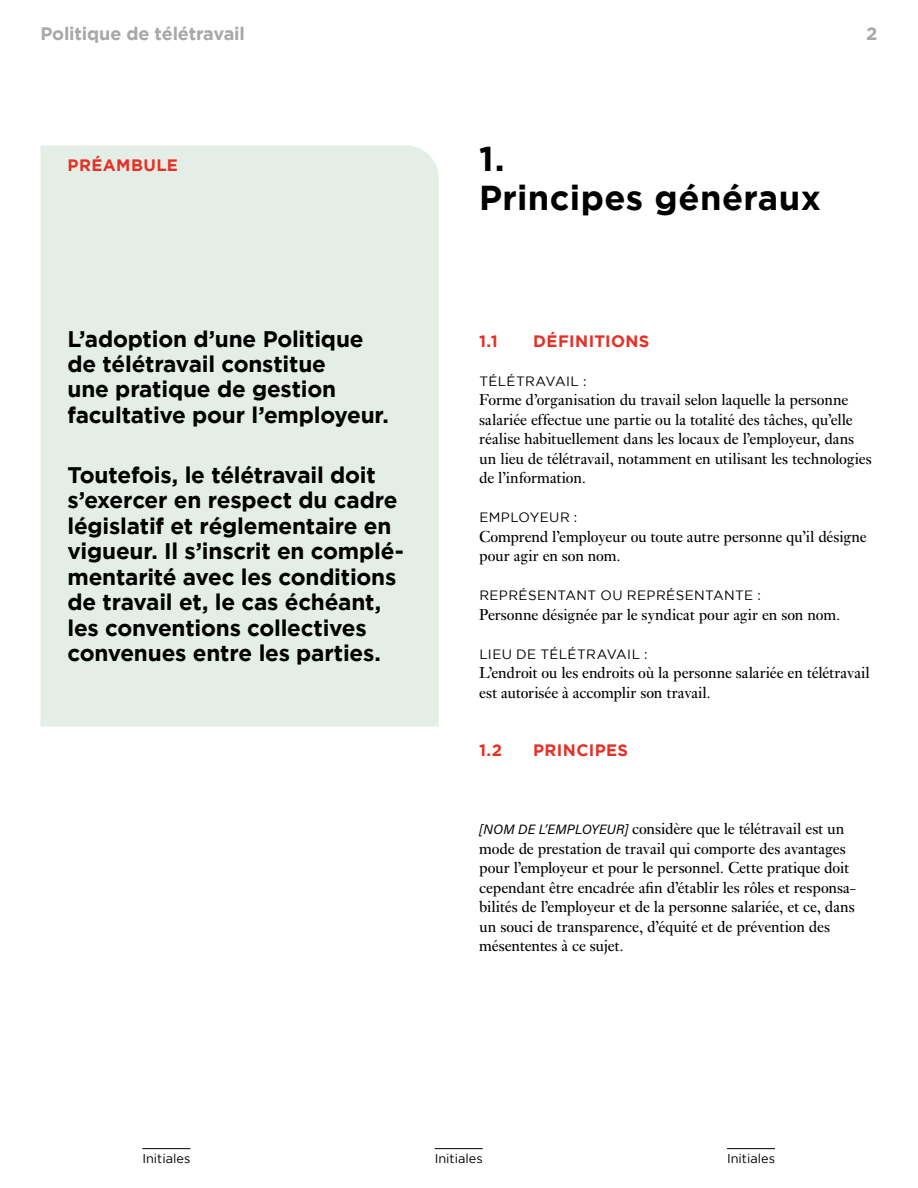
<style>
.page{position:relative;width:918px;height:1188px;background:#fff}
.page>*{position:absolute;margin:0;border:0;box-sizing:border-box;transform-origin:0 0}
.t1{font:700 34.5px/39px "Gotham";letter-spacing:.015em;color:#000}
.t2{font:700 22.5px/25.5px "Gotham";letter-spacing:-.01em;color:#000}
.t3{font:700 18px "Gotham";letter-spacing:-.01em;color:#a8a8a7}
.t4{font:16.5px/19.5px "Ehrhardt MT Std";letter-spacing:-.01em;color:#000}
.t5{font:700 16.5px "Gotham";letter-spacing:.025em;color:#e63027}
.t6{font:13.5px "Gotham";letter-spacing:.025em;color:#000}
.t7{font:12.75px "Gotham";color:#000}
.s1{font-family:"Acumin Pro";font-style:italic;font-size:13.5px}
</style>
<div class="page">
<hr style="left:142px;top:1148px;width:48px;height:1px;background:#000">
<hr style="left:435px;top:1148px;width:48px;height:1px;background:#000">
<hr style="left:727px;top:1148px;width:48px;height:1px;background:#000">
<svg style="left:40px;top:146px;width:399px;height:581px;background:#e5efe7"></svg>
<p class="t3" style="left:40px;top:23px;width:206px">Politique de télétravail</p>
<p class="t3" style="left:866px;top:23px;width:13px">2</p>
<p class="t5" style="left:68px;top:156px;width:112px">PRÉAMBULE</p>
<h2 class="t2" style="left:68px;top:325px;width:323px">L’adoption d’une Politique de télétravail constitue<br>une pratique de gestion facultative pour l’employeur.</h2>
<p class="t2" style="left:68px;top:462px;width:338px">Toutefois, le télétravail doit s’exercer en respect du cadre législatif et réglementaire en vigueur. Il s’inscrit en complé&shy;mentarité avec les conditions de travail et, le cas échéant, les conventions collectives convenues entre les parties.</p>
<h1 class="t1" style="left:479px;top:138px;width:343px">1.<br>Principes généraux</h1>
<p class="t5" style="left:479px;top:331px;width:20px">1.1</p>
<p class="t5" style="left:533px;top:331px;width:118px">DÉFINITIONS</p>
<p class="t6" style="left:479px;top:373px;width:109px">TÉLÉTRAVAIL :</p>
<p class="t4" style="left:479px;top:390px;width:394px">Forme d’organisation du travail selon laquelle la personne salariée effectue une partie ou la totalité des tâches, qu’elle réalise habituellement dans les locaux de l’employeur, dans un lieu de télétravail, notamment en utilisant les technologies de l’information.</p>
<p class="t6" style="left:479px;top:510px;width:100px">EMPLOYEUR :</p>
<p class="t4" style="left:479px;top:526px;width:389px">Comprend l’employeur ou toute autre personne qu’il désigne pour agir en son nom.</p>
<p class="t6" style="left:479px;top:588px;width:283px">REPRÉSENTANT OU REPRÉSENTANTE :</p>
<p class="t4" style="left:479px;top:604px;width:363px">Personne désignée par le syndicat pour agir en son nom.</p>
<p class="t6" style="left:479px;top:646px;width:170px">LIEU DE TÉLÉTRAVAIL :</p>
<p class="t4" style="left:479px;top:663px;width:392px">L’endroit ou les endroits où la personne salariée en télétravail est autorisée à accomplir son travail.</p>
<p class="t5" style="left:479px;top:741px;width:25px">1.2</p>
<p class="t5" style="left:533px;top:741px;width:96px">PRINCIPES</p>
<p class="t4" style="left:479px;top:819px;width:378px"><span class="s1">[NOM DE L’EMPLOYEUR]</span> considère que le télétravail est un mode de prestation de travail qui comporte des avantages pour l’employeur et pour le personnel. Cette pratique doit cependant être encadrée afin d’établir les rôles et responsa&shy;bilités de l’employeur et de la personne salariée, et ce, dans un souci de transparence, d’équité et de prévention des mésententes à ce sujet.</p>
<p class="t7" style="left:142px;top:1151px;width:50px">Initiales</p>
<p class="t7" style="left:435px;top:1151px;width:50px">Initiales</p>
<p class="t7" style="left:727px;top:1151px;width:50px">Initiales</p>
</div>
